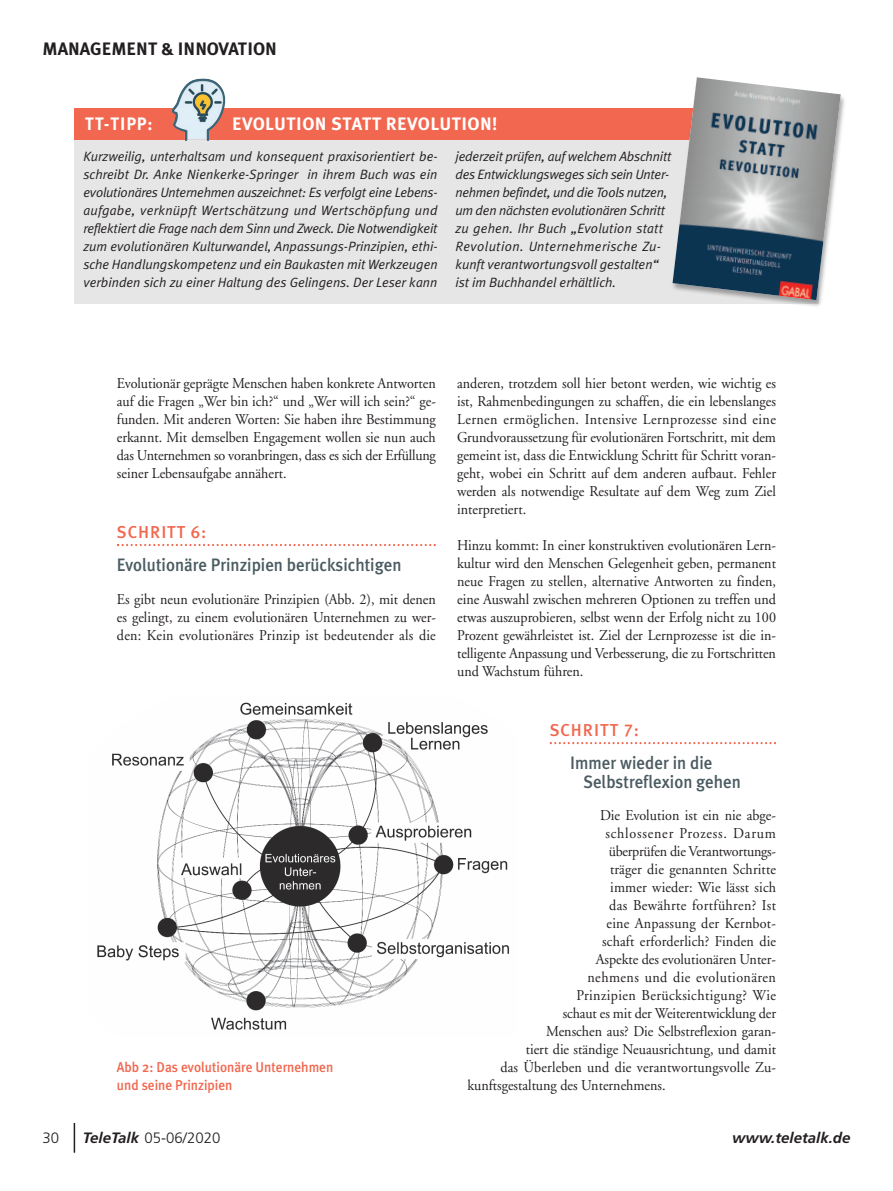
<style>
.page{position:relative;width:893px;height:1191px;background:#fff}
.page>*{position:absolute;margin:0;border:0;box-sizing:border-box;transform-origin:0 0}
.t1{font:500 18px/19.5px "Meta Plus";color:#4a5b61;scale:.94 1}
.t2{font:18px "Meta Plus Bold Caps";letter-spacing:.025em;color:#fff}
.t3{font:700 18px "Meta Plus";color:#231f20}
.t4{font:700 18px "Meta Plus";letter-spacing:.055em;color:#fff;scale:.94 1}
.t5{font:17.25px "Meta Plus Medium Caps";letter-spacing:.05em;color:#f2674f}
.t6{font:15px/18px "Adobe Garamond";color:#231f20;text-align:justify;scale:.94 1}
.t7{font:15px "Adobe Garamond";letter-spacing:.03em;color:#231f20;scale:.94 1}
.t8{font:15px "Adobe Garamond";letter-spacing:-.02em;color:#231f20;scale:.94 1}
.t9{font:15px "Adobe Garamond";letter-spacing:.025em;color:#231f20;scale:.94 1}
.t10{font:15px "Adobe Garamond";letter-spacing:.055em;color:#231f20;scale:.94 1}
.t11{font:300 15px "Frutiger";color:#231f20}
.t12{font:italic 700 15px "Frutiger";color:#231f20}
.t13{font:500 14.25px/18px "Meta Plus";color:#f2674f;scale:.94 1}
.t14{font:italic 13.5px/18px "Meta Plus Normal";letter-spacing:-.005em;color:#231f20;text-align:justify}
.s1{font-weight:700;font-style:italic}
</style>
<div class="page">
<svg style="left:74px;top:1123px;width:1px;height:29px"></svg>
<div style="left:74px;top:139px;width:745px;height:165px;background:#e6e6e6"></div>
<div style="left:74px;top:108px;width:745px;height:32px;background:#f2674f"></div>
<img style="left:765px;top:97px;width:80px;height:209px">
<img style="left:672px;top:77px;width:169px;height:223px">
<img style="left:171px;top:78px;width:55px;height:63px">
<svg style="left:550px;top:742px;width:226px;height:2px"></svg>
<img style="left:97px;top:702px;width:412px;height:328px">
<svg style="left:117px;top:544px;width:319px;height:2px"></svg>
<p class="t3" style="left:43px;top:38px;width:236px">MANAGEMENT &amp; INNOVATION</p>
<p class="t4" style="left:85px;top:113px;width:73px">TT-TIPP:</p>
<p class="t2" style="left:232px;top:113px;width:267px">EVOLUTION STATT REVOLUTION!</p>
<p class="t14" style="left:83px;top:147px;width:356px">Kurzweilig, unterhaltsam und konsequent praxisorientiert be&shy;schreibt Dr. Anke Nienkerke-Springer in ihrem Buch was ein evolutionäres Unternehmen auszeichnet: Es verfolgt eine Lebens - aufgabe, verknüpft Wertschätzung und Wertschöpfung und reflektiert die Frage nach dem Sinn und Zweck. Die Notwendigkeit zum evolutionären Kulturwandel, Anpassungs-Prinzipien, ethi&shy;sche Handlungskompetenz und ein Baukasten mit Werkzeugen verbinden sich zu einer Haltung des Gelingens. Der Leser kann</p>
<p class="t14" style="left:455px;top:147px;width:218px;text-align:left">jederzeit prüfen, auf welchem Abschnitt des Entwicklungsweges sich sein Un ter - neh men befindet, und die Tools nutzen, um den nächsten evolutionären Schritt zu gehen. Ihr Buch „Evolution statt Revolution. Unternehmerische Zu&shy;kunft verantwortungsvoll gestalten“ ist im Buchhandel erhältlich.</p>
<p class="t6" style="left:117px;top:375px;width:341px">Evolutionär geprägte Menschen haben konkrete Antworten auf die Fragen „Wer bin ich?“ und „Wer will ich sein?“ ge&shy;funden. Mit anderen Worten: Sie haben ihre Bestimmung erkannt. Mit demselben Engagement wollen sie nun auch das Unternehmen so voranbringen, dass es sich der Erfüllung seiner Lebensaufgabe annähert.</p>
<p class="t5" style="left:117px;top:521px;width:91px">SCHRITT 6:</p>
<p class="t1" style="left:117px;top:555px;width:304px">Evolutionäre Prinzipien berücksichtigen</p>
<p class="t6" style="left:117px;top:591px;width:341px">Es gibt neun evolutionäre Prinzipien (Abb. 2), mit denen es gelingt, zu einem evolutionären Unternehmen zu wer - den: Kein evolutionäres Prinzip ist bedeutender als die</p>
<p class="t13" style="left:117px;top:1057px;width:232px">Abb 2: Das evolutionäre Unternehmen und seine Prinzipien</p>
<p class="t6" style="left:457px;top:375px;width:341px">anderen, trotzdem soll hier betont werden, wie wichtig es ist, Rahmenbedingungen zu schaffen, die ein lebenslanges Lernen ermöglichen. Intensive Lernprozesse sind eine Grund voraussetzung für evolutionären Fortschritt, mit dem gemeint ist, dass die Entwicklung Schritt für Schritt voran&shy;geht, wobei ein Schritt auf dem anderen aufbaut. Fehler werden als notwendige Resultate auf dem Weg zum Ziel interpretiert.</p>
<p class="t6" style="left:457px;top:537px;width:341px">Hinzu kommt: In einer konstruktiven evolutionären Lern&shy;kultur wird den Menschen Gelegenheit geben, permanent neue Fragen zu stellen, alternative Antworten zu finden, eine Auswahl zwischen mehreren Optionen zu treffen und etwas auszuprobieren, selbst wenn der Erfolg nicht zu 100<br>Prozent gewährleistet ist. Ziel der Lernprozesse ist die in&shy;telligente Anpassung und Verbesserung, die zu Fortschritten und Wachstum führen.</p>
<p class="t5" style="left:550px;top:719px;width:91px">SCHRITT 7:</p>
<p class="t1" style="left:583px;top:753px;width:169px;text-indent:-13px">Immer wieder in die<br>Selbstreflexion gehen</p>
<p class="t6" style="left:600px;top:807px;width:189px">Die Evolution ist ein nie abge-</p>
<p class="t10" style="left:605px;top:827px;width:183px">schlossener Prozess. Darum</p>
<p class="t8" style="left:609px;top:845px;width:179px">überprüfen die Verantwortungs-</p>
<p class="t6" style="left:610px;top:861px;width:178px">träger die genannten Schritte</p>
<p class="t6" style="left:610px;top:879px;width:178px">immer wieder: Wie lässt sich</p>
<p class="t9" style="left:609px;top:899px;width:179px">das Bewährte fortführen? Ist</p>
<p class="t6" style="left:607px;top:915px;width:182px">eine Anpassung der Kernbot-</p>
<p class="t6" style="left:602px;top:933px;width:186px">schaft erforderlich? Finden die</p>
<p class="t6" style="left:596px;top:951px;width:193px">Aspekte des evolutionären Unter-</p>
<p class="t7" style="left:587px;top:971px;width:202px">nehmens und die evolutionären</p>
<p class="t7" style="left:576px;top:989px;width:214px">Prinzipien Berücksichtigung? Wie</p>
<p class="t6" style="left:563px;top:1005px;width:228px">schaut es mit der Weiterentwicklung der</p>
<p class="t6" style="left:546px;top:1023px;width:246px">Menschen aus? Die Selbstreflexion garan-</p>
<p class="t6" style="left:526px;top:1041px;width:268px">tiert die ständige Neuausrichtung, und damit</p>
<p class="t6" style="left:500px;top:1059px;width:295px">das Überleben und die verantwortungsvolle Zu-</p>
<p class="t6" style="left:467px;top:1077px;width:213px">kunftsgestaltung des Unternehmens.</p>
<p class="t11" style="left:43px;top:1131px;width:18px">30</p>
<p class="t11" style="left:83px;top:1131px;width:139px"><span class="s1">TeleTalk</span> 05-06/2020</p>
<p class="t12" style="left:732px;top:1131px;width:120px">www.teletalk.de</p>
</div>
